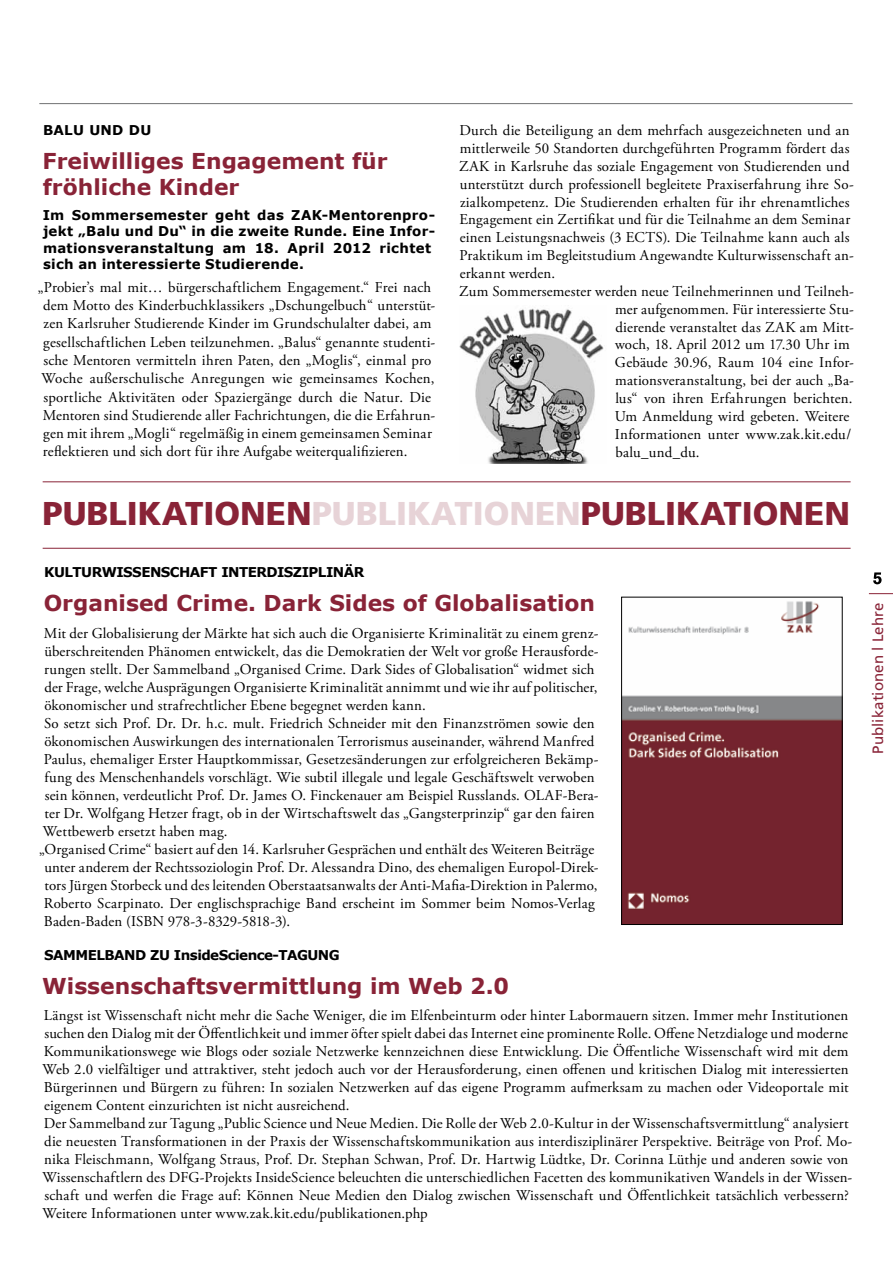
<style>
.page{position:relative;width:893px;height:1263px;background:#fff}
.page>*{position:absolute;margin:0;border:0;box-sizing:border-box;transform-origin:0 0}
.t1{font:900 33px "Frutiger LT Std";color:#892337}
.t2{font:700 21.9px/25.5px "Verdana";color:#892337}
.t3{font:15px/18px "Adobe Garamond Pro";letter-spacing:.01em;color:#000}
.t4{font:15px "Frutiger LT Std";letter-spacing:.005em;color:#892337}
.t5{font:700 13.5px/16.5px "Verdana";letter-spacing:.02em;color:#000}
.t6{font:700 13.5px "Verdana";letter-spacing:-.04em;color:#000}
.s1{color:#e7d3d7}
</style>
<div class="page">
<hr style="left:39px;top:103px;width:814px;height:1px;background:#707172">
<svg style="left:873px;top:572px;width:9px;height:12px"></svg>
<svg style="left:869px;top:593px;width:24px;height:1px"></svg>
<hr style="left:43px;top:481px;width:808px;height:1px;background:#892337">
<img style="left:459px;top:308px;width:145px;height:155px">
<hr style="left:43px;top:548px;width:808px;height:1px;background:#892337">
<img style="left:623px;top:601px;width:217px;height:322px">
<div style="left:621px;top:597px;width:221px;height:328px;border:1px solid #000"></div>
<p class="t5" style="left:43px;top:122px;width:108px">Balu und du</p>
<h2 class="t2" style="left:42px;top:148px;width:347px">Freiwilliges Engagement für fröhliche Kinder</h2>
<p class="t5" style="left:43px;top:206px;width:394px">Im Sommersemester geht das ZAK-Mentorenpro&shy;jekt „Balu und Du“ in die zweite Runde. Eine Infor&shy;mationsveranstaltung am 18. April 2012 richtet sich an interessierte Studierende.</p>
<p class="t3" style="left:38px;top:278px;width:399px">„Probier’s mal mit… bürgerschaftlichem Engagement.“ Frei nach dem Motto des Kinderbuchklassikers „Dschungelbuch“ unterstüt&shy;zen Karlsruher Studierende Kinder im Grundschulalter dabei, am gesellschaftlichen Leben teilzunehmen. „Balus“ genannte studenti&shy;sche Mentoren vermitteln ihren Paten, den „Moglis“, einmal pro Woche außerschulische Anregungen wie gemeinsames Kochen, sportliche Aktivitäten oder Spaziergänge durch die Natur. Die Mentoren sind Studierende aller Fachrichtungen, die die Erfahrun&shy;gen mit ihrem „Mogli“ regelmäßig in einem gemeinsamen Seminar reflektieren und sich dort für ihre Aufgabe weiterqualifizieren.</p>
<p class="t3" style="left:459px;top:122px;width:392px">Durch die Beteiligung an dem mehrfach ausgezeichneten und an</p>
<p class="t3" style="left:460px;top:140px;width:391px">mittlerweile 50 Standorten durchgeführten Programm fördert das</p>
<p class="t3" style="left:459px;top:158px;width:392px">ZAK in Karlsruhe das soziale Engagement von Studierenden und</p>
<p class="t3" style="left:460px;top:176px;width:395px">unterstützt durch professionell begleitete Praxiserfahrung ihre So-</p>
<p class="t3" style="left:460px;top:193px;width:391px">zialkompetenz. Die Studierenden erhalten für ihr ehrenamtliches</p>
<p class="t3" style="left:459px;top:211px;width:392px">Engagement ein Zertifikat und für die Teilnahme an dem Seminar</p>
<p class="t3" style="left:460px;top:229px;width:391px">einen Leistungsnachweis (3 ECTS). Die Teilnahme kann auch als</p>
<p class="t3" style="left:459px;top:247px;width:396px">Praktikum im Begleitstudium Angewandte Kulturwissenschaft an-</p>
<p class="t3" style="left:460px;top:265px;width:97px">erkannt werden.</p>
<p class="t3" style="left:459px;top:283px;width:396px">Zum Sommersemester werden neue Teilnehmerinnen und Teilneh-</p>
<p class="t3" style="left:615px;top:300px;width:240px">mer aufgenommen. Für interessierte Stu-</p>
<p class="t3" style="left:615px;top:318px;width:240px">dierende veranstaltet das ZAK am Mitt-</p>
<p class="t3" style="left:615px;top:336px;width:236px">woch, 18. April 2012 um 17.30 Uhr im</p>
<p class="t3" style="left:615px;top:354px;width:240px">Gebäude 30.96, Raum 104 eine Infor-</p>
<p class="t3" style="left:615px;top:372px;width:240px">mationsveranstaltung, bei der auch „Ba-</p>
<p class="t3" style="left:615px;top:390px;width:239px">lus“ von ihren Erfahrungen berichten.</p>
<p class="t3" style="left:615px;top:408px;width:236px">Um Anmeldung wird gebeten. Weitere</p>
<p class="t3" style="left:615px;top:425px;width:238px">Informationen unter www.zak.kit.edu/</p>
<p class="t3" style="left:615px;top:443px;width:86px">balu_und_du.</p>
<h1 class="t1" style="left:43px;top:494px;width:809px">PUBLIKATIONEN<span class="s1">PUBLIKATIONEN</span>PUBLIKATIONEN</h1>
<p class="t5" style="left:44px;top:564px;width:39px">Ku lturwisse</p>
<p class="t5" style="left:150px;top:564px;width:22px">nschaft</p>
<p class="t5" style="left:221px;top:564px;width:28px">inter</p>
<p class="t5" style="left:266px;top:564px;width:20px">diszi</p>
<p class="t5" style="left:309px;top:564px;width:53px">pli när</p>
<h2 class="t2" style="left:44px;top:590px;width:553px">Organised Crime. Dark Sides of Globalisation</h2>
<p class="t3" style="left:44px;top:624px;width:556px">Mit der Globalisierung der Märkte hat sich auch die Organisierte Kriminalität zu einem grenz-</p>
<p class="t3" style="left:44px;top:642px;width:556px">überschreitenden Phänomen entwickelt, das die Demokratien der Welt vor große Herausforde-</p>
<p class="t3" style="left:44px;top:660px;width:552px">rungen stellt. Der Sammelband „Organised Crime. Dark Sides of Globalisation“ widmet sich</p>
<p class="t3" style="left:44px;top:678px;width:555px">der Frage, welche Ausprägungen Organisierte Kriminalität annimmt und wie ihr auf politischer,</p>
<p class="t3" style="left:44px;top:696px;width:383px">ökonomischer und strafrechtlicher Ebene begegnet werden kann.</p>
<p class="t3" style="left:44px;top:714px;width:552px">So setzt sich Prof. Dr. Dr. h.c. mult. Friedrich Schneider mit den Finanzströmen sowie den</p>
<p class="t3" style="left:44px;top:732px;width:552px">ökonomischen Auswirkungen des internationalen Terrorismus auseinander, während Manfred</p>
<p class="t3" style="left:44px;top:750px;width:556px">Paulus, ehemaliger Erster Hauptkommissar, Gesetzesänderungen zur erfolgreicheren Bekämp-</p>
<p class="t3" style="left:44px;top:768px;width:552px">fung des Menschenhandels vorschlägt. Wie subtil illegale und legale Geschäftswelt verwoben</p>
<p class="t3" style="left:45px;top:786px;width:555px">sein können, verdeutlicht Prof. Dr. James O. Finckenauer am Beispiel Russlands. OLAF-Bera-</p>
<p class="t3" style="left:44px;top:804px;width:552px">ter Dr. Wolfgang Hetzer fragt, ob in der Wirtschaftswelt das „Gangsterprinzip“ gar den fairen</p>
<p class="t3" style="left:43px;top:822px;width:186px">Wettbewerb ersetzt haben mag.</p>
<p class="t3" style="left:39px;top:840px;width:557px">„Organised Crime“ basiert auf den 14. Karlsruher Gesprächen und enthält des Weiteren Beiträge</p>
<p class="t3" style="left:44px;top:858px;width:556px">unter anderem der Rechtssoziologin Prof. Dr. Alessandra Dino, des ehemaligen Europol-Direk-</p>
<p class="t3" style="left:44px;top:876px;width:555px">tors Jürgen Storbeck und des leitenden Oberstaatsanwalts der Anti-Mafia-Direktion in Palermo,</p>
<p class="t3" style="left:44px;top:894px;width:552px">Roberto Scarpinato. Der englischsprachige Band erscheint im Sommer beim Nomos-Verlag</p>
<p class="t3" style="left:44px;top:912px;width:248px">Baden-Baden (ISBN 978-3-8329-5818-3).</p>
<p class="t6" style="left:44px;top:945px;width:255px">Samme lband zu InsideScience-Tagu</p>
<p class="t5" style="left:318px;top:946px;width:22px">ng</p>
<h2 class="t2" style="left:42px;top:973px;width:468px">Wissenschaftsvermittlung im Web 2.0</h2>
<p class="t3" style="left:43px;top:1007px;width:811px">Längst ist Wissenschaft nicht mehr die Sache Weniger, die im Elfenbeinturm oder hinter Labormauern sitzen. Immer mehr Institutionen suchen den Dialog mit der Öffentlichkeit und immer öfter spielt dabei das Internet eine prominente Rolle. Offene Netzdialoge und moderne Kommunikationswege wie Blogs oder soziale Netzwerke kennzeichnen diese Entwicklung. Die Öffentliche Wissenschaft wird mit dem Web 2.0 vielfältiger und attraktiver, steht jedoch auch vor der Herausforderung, einen offenen und kritischen Dialog mit interessierten Bürgerinnen und Bürgern zu führen: In sozialen Netzwerken auf das eigene Programm aufmerksam zu machen oder Videoportale mit eigenem Content einzurichten ist nicht ausreichend.<br>Der Sammelband zur Tagung „Public Science und Neue Medien. Die Rolle der Web 2.0-Kultur in der Wissenschaftsvermittlung“ analysiert die neuesten Transformationen in der Praxis der Wissenschaftskommunikation aus interdisziplinärer Perspektive. Beiträge von Prof. Mo&shy;nika Fleischmann, Wolfgang Straus, Prof. Dr. Stephan Schwan, Prof. Dr. Hartwig Lüdtke, Dr. Corinna Lüthje und anderen sowie von Wissenschaftlern des DFG-Projekts InsideScience beleuchten die unterschiedlichen Facetten des kommunikativen Wandels in der Wissen&shy;schaft und werfen die Frage auf: Können Neue Medien den Dialog zwischen Wissenschaft und Öffentlichkeit tatsächlich verbessern?<br>Weitere Informationen unter www.zak.kit.edu/publikationen.php</p>
<p class="t4" style="left:869px;top:754px;width:152px;rotate:-90deg">Publikationen l Lehre</p>
</div>
